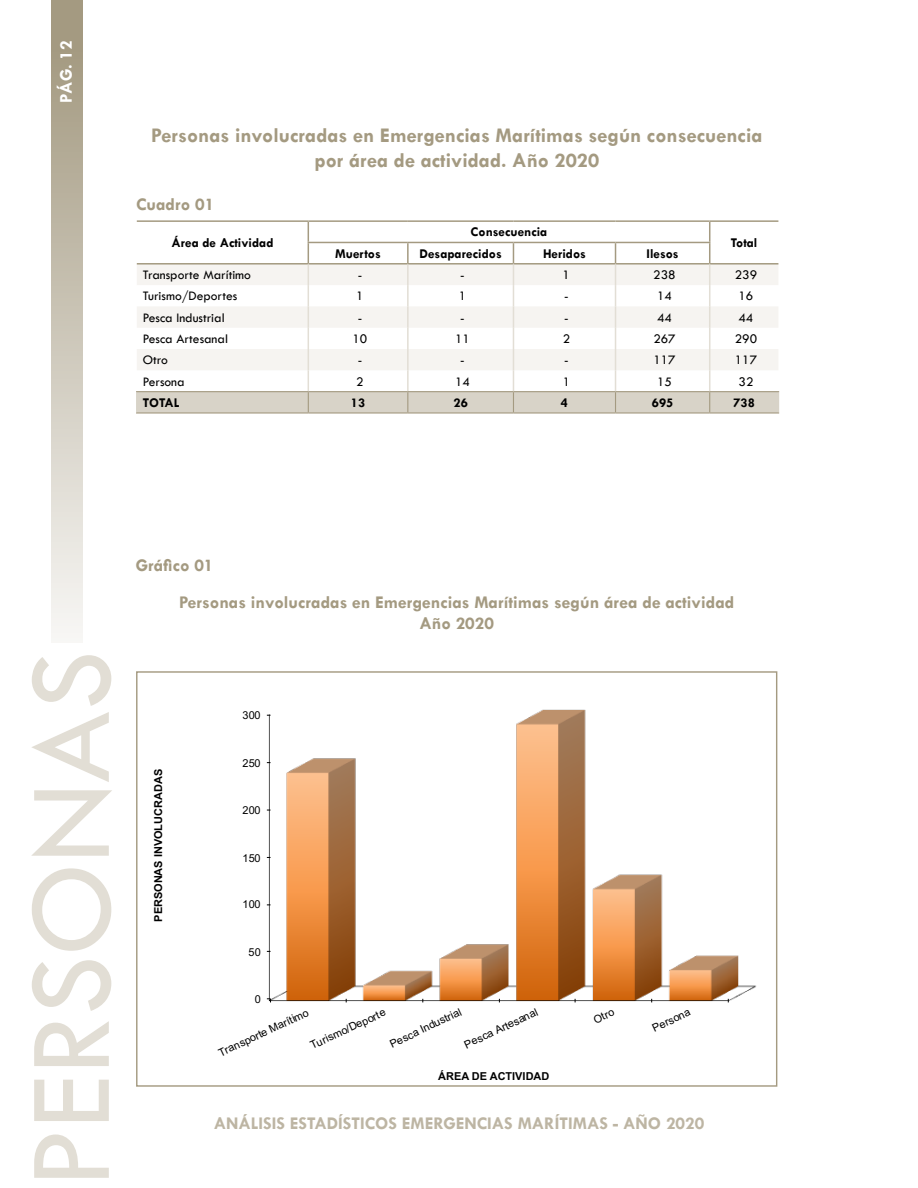
<style>
.page{position:relative;width:918px;height:1188px;background:#fff}
.page>*{position:absolute;margin:0;border:0;box-sizing:border-box;transform-origin:0 0}
.t1{font:120px "Tw Cen";color:#e2ded5}
.t2{font:700 21px/25.2px "Tw Cen";color:#a49a81;text-align:center}
.t3{font:700 18px/21.6px "Tw Cen";color:#a49a81;text-align:center}
.t4{font:700 18px "Tw Cen";color:#bdb5a3}
.t5{font:700 18px "Tw Cen";color:#fff}
.t6{font:13.5px "Tw Cen";color:#000}
.t7{font:700 13.5px "Tw Cen";color:#000}
.t8{font:10.95px "Arial";letter-spacing:.025em;color:#000}
.t9{font:700 10.95px "Arial";color:#000}
</style>
<div class="page">
<div style="left:51px;top:0;width:31px;height:643px;background:linear-gradient(to bottom,#9e9479,#f7f7f5)"></div>
<hr style="left:137px;top:220px;width:171px;height:2px;background:#a49a81">
<hr style="left:308px;top:220px;width:100px;height:2px;background:#a49a81">
<hr style="left:408px;top:220px;width:105px;height:2px;background:#a49a81">
<hr style="left:513px;top:220px;width:103px;height:2px;background:#a49a81">
<hr style="left:616px;top:220px;width:94px;height:2px;background:#a49a81">
<hr style="left:710px;top:220px;width:68px;height:2px;background:#a49a81">
<hr style="left:136px;top:392px;width:2px;height:20px;background:#d8d3c8">
<hr style="left:136px;top:391px;width:172px;height:1px;background:#a49a81">
<svg style="left:137px;top:222px;width:642px;height:190px"></svg>
<hr style="left:136px;top:412px;width:172px;height:2px;background:#a49a81">
<hr style="left:308px;top:412px;width:100px;height:2px;background:#a49a81">
<hr style="left:408px;top:412px;width:105px;height:2px;background:#a49a81">
<hr style="left:513px;top:412px;width:103px;height:2px;background:#a49a81">
<hr style="left:616px;top:412px;width:94px;height:2px;background:#a49a81">
<hr style="left:710px;top:412px;width:69px;height:2px;background:#a49a81">
<img style="left:268px;top:709px;width:489px;height:292px">
<h3 class="t5" style="left:55px;top:103px;width:64px;rotate:-90deg">PÁG. 12</h3>
<h2 class="t2" style="left:151px;top:122px;width:613px">Personas involucradas en Emergencias Marítimas según consecuencia por área de actividad. Año 2020</h2>
<h3 class="t3" style="left:136px;top:194px;width:80px">Cuadro 01</h3>
<p class="t7" style="left:172px;top:235px;width:104px">Área de Actividad</p>
<p class="t7" style="left:471px;top:224px;width:78px">Consecuencia</p>
<p class="t7" style="left:335px;top:245px;width:47px">Muertos</p>
<p class="t7" style="left:420px;top:245px;width:84px">Desaparecidos</p>
<p class="t7" style="left:543px;top:245px;width:44px">Heridos</p>
<p class="t7" style="left:647px;top:245px;width:34px">Ilesos</p>
<p class="t7" style="left:731px;top:235px;width:28px">Total</p>
<p class="t6" style="left:143px;top:267px;width:110px">Transporte Marítimo</p>
<p class="t6" style="left:358px;top:267px;width:6px">-</p>
<p class="t6" style="left:460px;top:267px;width:6px">-</p>
<p class="t6" style="left:563px;top:267px;width:9px">1</p>
<p class="t6" style="left:653px;top:267px;width:24px">238</p>
<p class="t6" style="left:735px;top:267px;width:24px">239</p>
<p class="t6" style="left:143px;top:288px;width:96px">Turismo/Deportes</p>
<p class="t6" style="left:356px;top:288px;width:9px">1</p>
<p class="t6" style="left:459px;top:288px;width:9px">1</p>
<p class="t6" style="left:564px;top:288px;width:6px">-</p>
<p class="t6" style="left:657px;top:288px;width:16px">14</p>
<p class="t6" style="left:739px;top:288px;width:16px">16</p>
<p class="t6" style="left:143px;top:309px;width:83px">Pesca Industrial</p>
<p class="t6" style="left:358px;top:309px;width:6px">-</p>
<p class="t6" style="left:460px;top:309px;width:6px">-</p>
<p class="t6" style="left:564px;top:309px;width:6px">-</p>
<p class="t6" style="left:657px;top:309px;width:16px">44</p>
<p class="t6" style="left:739px;top:309px;width:16px">44</p>
<p class="t6" style="left:143px;top:331px;width:87px">Pesca Artesanal</p>
<p class="t6" style="left:353px;top:331px;width:16px">10</p>
<p class="t6" style="left:455px;top:331px;width:16px">11</p>
<p class="t6" style="left:563px;top:331px;width:9px">2</p>
<p class="t6" style="left:653px;top:331px;width:24px">267</p>
<p class="t6" style="left:735px;top:331px;width:24px">290</p>
<p class="t6" style="left:143px;top:352px;width:27px">Otro</p>
<p class="t6" style="left:358px;top:352px;width:6px">-</p>
<p class="t6" style="left:460px;top:352px;width:6px">-</p>
<p class="t6" style="left:564px;top:352px;width:6px">-</p>
<p class="t6" style="left:653px;top:352px;width:24px">117</p>
<p class="t6" style="left:735px;top:352px;width:24px">117</p>
<p class="t6" style="left:143px;top:373px;width:43px">Persona</p>
<p class="t6" style="left:356px;top:373px;width:9px">2</p>
<p class="t6" style="left:455px;top:373px;width:16px">14</p>
<p class="t6" style="left:563px;top:373px;width:9px">1</p>
<p class="t6" style="left:657px;top:373px;width:16px">15</p>
<p class="t6" style="left:739px;top:373px;width:16px">32</p>
<p class="t7" style="left:143px;top:395px;width:38px">TOTAL</p>
<p class="t7" style="left:351px;top:395px;width:16px">13</p>
<p class="t7" style="left:454px;top:395px;width:16px">26</p>
<p class="t7" style="left:561px;top:395px;width:9px">4</p>
<p class="t7" style="left:652px;top:395px;width:23px">695</p>
<p class="t7" style="left:733px;top:395px;width:23px">738</p>
<h1 class="t1" style="left:-1px;top:1188px;width:539px;rotate:-90deg">PERSONAS</h1>
<h3 class="t3" style="left:136px;top:554px;width:79px">Gráfico 01</h3>
<h3 class="t3" style="left:179px;top:591px;width:557px">Personas involucradas en Emergencias Marítimas según área de actividad<br>Año 2020</h3>
<p class="t8" style="left:243px;top:708px;width:19px">300</p>
<p class="t9" style="left:151px;top:922px;width:154px;rotate:-90deg">PERSONAS INVOLUCRADAS</p>
<p class="t8" style="left:243px;top:755px;width:19px">250</p>
<p class="t8" style="left:243px;top:803px;width:19px">200</p>
<p class="t8" style="left:243px;top:850px;width:19px">150</p>
<p class="t8" style="left:243px;top:897px;width:19px">100</p>
<p class="t8" style="left:249px;top:944px;width:14px">50</p>
<p class="t8" style="left:255px;top:992px;width:8px">0</p>
<p class="t8" style="left:216px;top:1046px;width:100px;rotate:-25deg">Transporte Marítimo</p>
<p class="t8" style="left:308px;top:1039px;width:83px;rotate:-25deg">Turismo/Deporte</p>
<p class="t8" style="left:387px;top:1037px;width:80px;rotate:-25deg">Pesca Industrial</p>
<p class="t8" style="left:462px;top:1038px;width:81px;rotate:-25deg">Pesca Artesanal</p>
<p class="t8" style="left:591px;top:1014px;width:23px;rotate:-25deg">Otro</p>
<p class="t8" style="left:650px;top:1022px;width:42px;rotate:-25deg">Persona</p>
<p class="t9" style="left:438px;top:1068px;width:113px">ÁREA DE ACTIVIDAD</p>
<h3 class="t4" style="left:214px;top:1113px;width:492px">ANÁLISIS ESTADÍSTICOS EMERGENCIAS MARÍTIMAS - AÑO 2020</h3>
</div>
